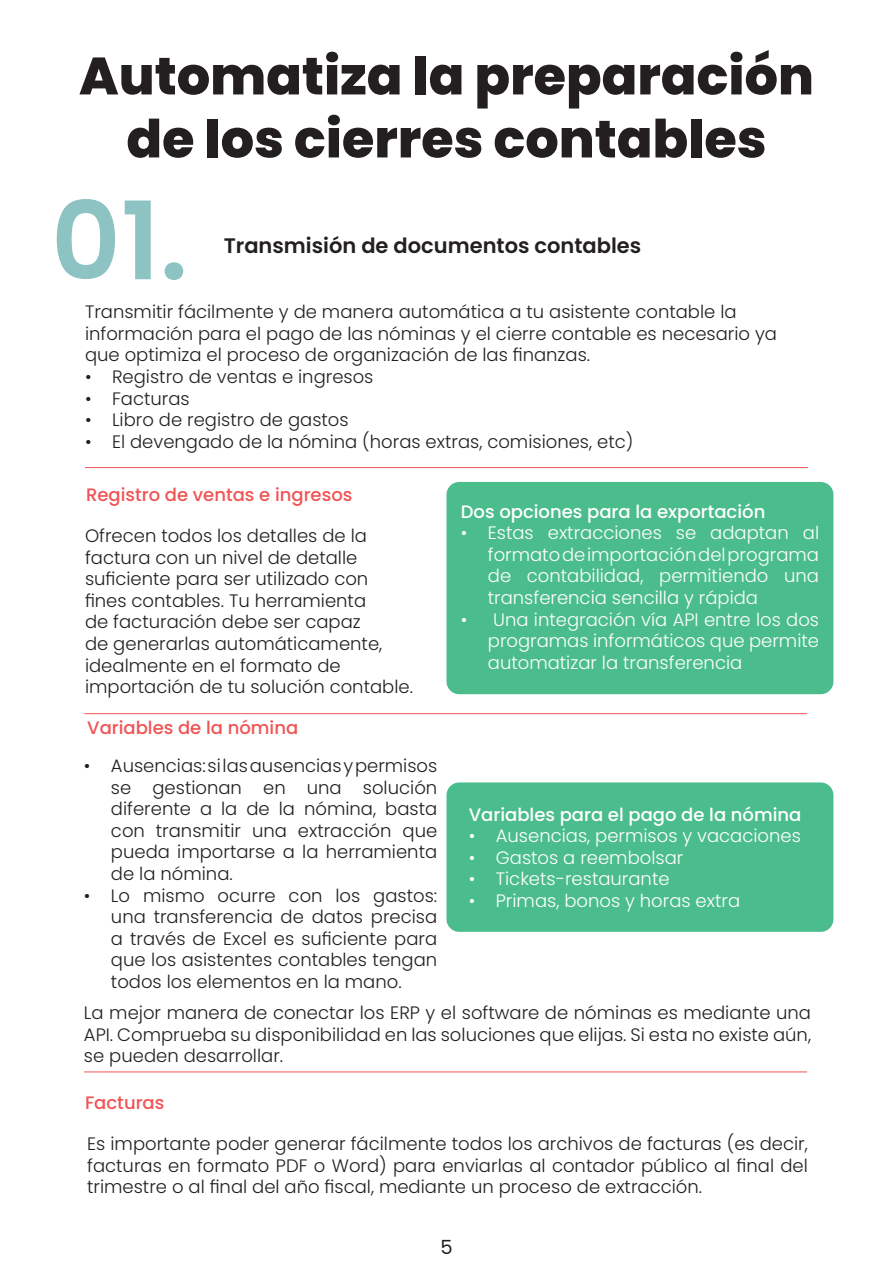
<style>
.page{position:relative;width:893px;height:1263px;background:#fff}
.page>*{position:absolute;margin:0;border:0;box-sizing:border-box;transform-origin:0 0}
.t1{font:600 108px "Poppins";color:#8dc3c2}
.t2{font:800 52.5px/63px "Poppins";color:#231f20;text-align:center}
.t3{font:600 21px "Poppins";color:#231f20}
.t4{font:19.5px "Poppins";color:#231f20}
.t5{font:300 18px/21.6px "Poppins";color:#231f20;text-align:justify}
.t6{font:300 18px/21.6px "Poppins";color:#fff;text-align:justify}
.t7{font:500 18px "Poppins";color:#fff}
.t8{font:500 18px "Poppins";color:#f05455}
</style>
<div class="page">
<div style="left:446px;top:782px;width:387px;height:150px;background:#4bbd8c;border-radius:13px"></div>
<div style="left:446px;top:482px;width:387px;height:212px;background:#4bbd8c;border-radius:13px"></div>
<hr style="left:85px;top:467px;width:723px;height:1px;background:#f05455">
<hr style="left:84px;top:713px;width:723px;height:1px;background:#f05455">
<hr style="left:84px;top:1071px;width:723px;height:1px;background:#f05455">
<h2 class="t2" style="left:79px;top:45px;width:736px">Automatiza la preparación de los cierres contables</h2>
<h1 class="t1" style="left:51px;top:192px;width:138px">01.</h1>
<p class="t3" style="left:224px;top:233px;width:419px">Transmisión de documentos contables</p>
<p class="t5" style="left:85px;top:301px;width:693px;text-align:left">Transmitir fácilmente y de manera automática a tu asistente contable la información para el pago de las nóminas y el cierre contable es necesario ya que optimiza el proceso de organización de las finanzas.</p>
<p class="t5" style="left:85px;top:366px;width:290px">• Registro de ventas e ingresos</p>
<p class="t5" style="left:85px;top:388px;width:106px">• Facturas</p>
<p class="t5" style="left:85px;top:409px;width:265px">• Libro de registro de gastos</p>
<p class="t5" style="left:85px;top:431px;width:550px">• El devengado de la nómina (horas extras, comisiones, etc)</p>
<p class="t8" style="left:86px;top:484px;width:268px">Registro de ventas e ingresos</p>
<p class="t5" style="left:85px;top:525px;width:329px;text-align:left">Ofrecen todos los detalles de la factura con un nivel de detalle suficiente para ser utilizado con fines contables. Tu herramienta<br>de facturación debe ser capaz<br>de generarlas automáticamente, idealmente en el formato de importación de tu solución contable.</p>
<p class="t7" style="left:461px;top:501px;width:306px">Dos opciones para la exportación</p>
<p class="t6" style="left:488px;top:522px;width:333px;text-indent:-27px">• Estas extracciones se adaptan al formato de importación del programa de contabilidad, permitiendo una transferencia sencilla y rápida</p>
<p class="t6" style="left:488px;top:609px;width:333px;text-indent:-27px">• Una integración vía API entre los dos programas informáticos que permite automatizar la transferencia</p>
<p class="t8" style="left:87px;top:717px;width:213px">Variables de la nómina</p>
<p class="t5" style="left:111px;top:755px;width:328px;text-indent:-27px">• Ausencias: si las ausencias y permisos se gestionan en una solución diferente a la de la nómina, basta con transmitir una extracción que pueda importarse a la herramienta de la nómina.</p>
<p class="t5" style="left:111px;top:885px;width:328px;text-indent:-27px">• Lo mismo ocurre con los gastos: una transferencia de datos precisa a través de Excel es suficiente para que los asistentes contables tengan todos los elementos en la mano.</p>
<p class="t7" style="left:469px;top:804px;width:334px">Variables para el pago de la nómina</p>
<p class="t6" style="left:469px;top:825px;width:334px">• Ausencias, permisos y vacaciones</p>
<p class="t6" style="left:469px;top:847px;width:216px">• Gastos a reembolsar</p>
<p class="t6" style="left:469px;top:868px;width:202px">• Tickets-restaurante</p>
<p class="t6" style="left:469px;top:890px;width:273px">• Primas, bonos y horas extra</p>
<p class="t5" style="left:84px;top:1002px;width:729px">La mejor manera de conectar los ERP y el software de nóminas es mediante una API. Comprueba su disponibilidad en las soluciones que elijas. Si esta no existe aún, se pueden desarrollar.</p>
<p class="t8" style="left:85px;top:1092px;width:81px">Facturas</p>
<p class="t5" style="left:87px;top:1133px;width:722px">Es importante poder generar fácilmente todos los archivos de facturas (es decir, facturas en formato PDF o Word) para enviarlas al contador público al final del trimestre o al final del año fiscal, mediante un proceso de extracción.</p>
<p class="t4" style="left:440px;top:1236px;width:14px">5</p>
</div>
